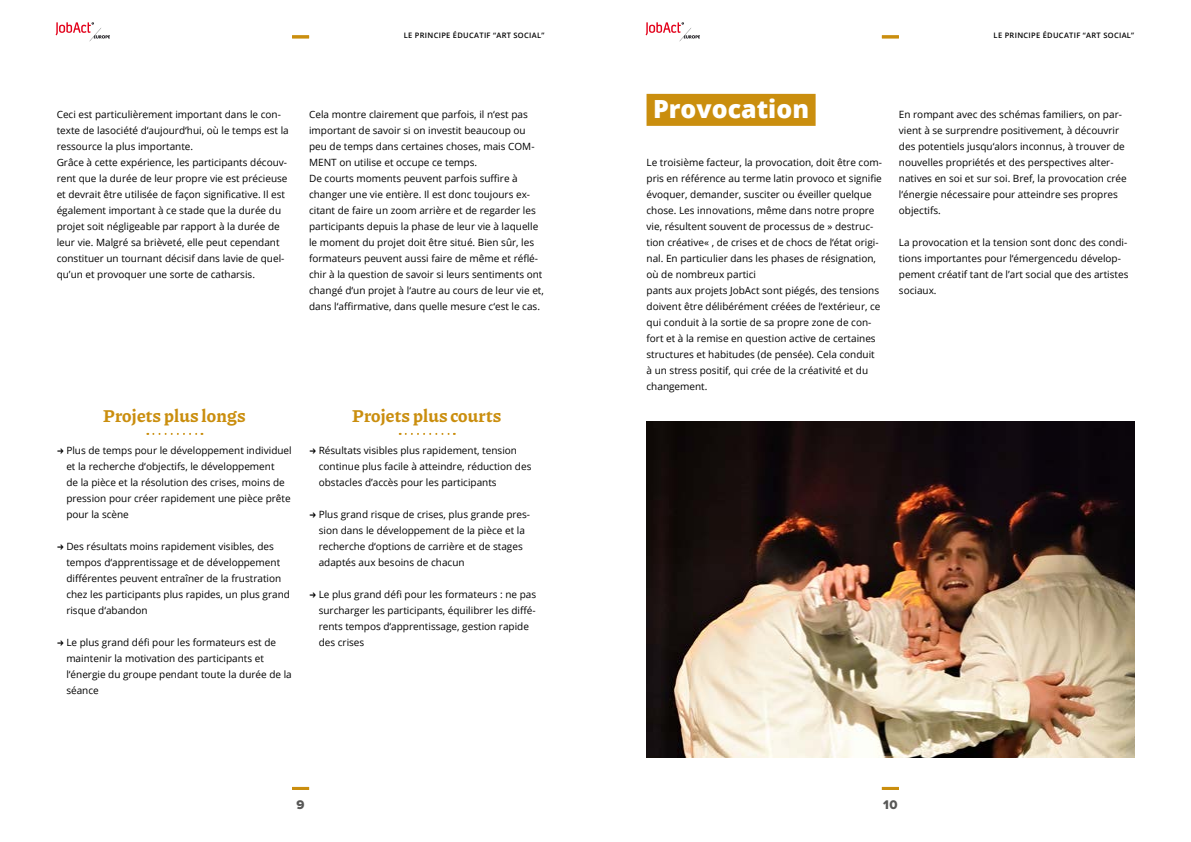
<style>
.page{position:relative;width:1191px;height:842px;background:#fff}
.page>*{position:absolute;margin:0;border:0;box-sizing:border-box;transform-origin:0 0}
.t1{font:800 25px "Open Sans";color:#fff}
.t2{font:100 18px "Piazzolla";letter-spacing:.01em;color:#ca8e0e}
.t3{font:13px "Proxima Nova Extrabld";color:#575756}
.t4{font:10px/16px "Open Sans";color:#000}
.t5{font:600 7.5px "Open Sans";letter-spacing:.04em;color:#000}
.s1{font-family:"Piazzolla";font-weight:100;font-size:12px}
</style>
<div class="page">
<div style="left:646px;top:94px;width:169px;height:32px;background:#ca8e0e"></div>
<svg style="left:400px;top:433px;width:55px;height:2px"></svg>
<svg style="left:147px;top:433px;width:55px;height:2px"></svg>
<img style="left:646px;top:422px;width:488px;height:336px">
<hr style="left:292px;top:787px;width:17px;height:3px;background:#ca8e0e">
<hr style="left:882px;top:787px;width:17px;height:3px;background:#ca8e0e">
<hr style="left:292px;top:35px;width:17px;height:3px;background:#ca8e0e">
<hr style="left:882px;top:35px;width:17px;height:3px;background:#ca8e0e">
<img style="left:55px;top:22px;width:55px;height:20px">
<img style="left:645px;top:22px;width:55px;height:20px">
<p class="t5" style="left:404px;top:31px;width:142px">LE PRINCIPE ÉDUCATIF “ART SOCIAL”</p>
<p class="t5" style="left:993px;top:31px;width:142px">LE PRINCIPE ÉDUCATIF “ART SOCIAL”</p>
<p class="t4" style="left:57px;top:106px;width:234px">Ceci est particulièrement important dans le con&shy;texte de lasociété d‘aujourd‘hui, où le temps est la ressource la plus importante.<br>Grâce à cette expérience, les participants découv&shy;rent que la durée de leur propre vie est précieuse et devrait être utilisée de façon significative. Il est également important à ce stade que la durée du projet soit négligeable par rapport à la durée de leur vie. Malgré sa brièveté, elle peut cependant constituer un tournant décisif dans lavie de quel&shy;qu’un et provoquer une sorte de catharsis.</p>
<p class="t4" style="left:309px;top:106px;width:236px">Cela montre clairement que parfois, il n‘est pas important de savoir si on investit beaucoup ou peu de temps dans certaines choses, mais COM-MENT on utilise et occupe ce temps.<br>De courts moments peuvent parfois suffire à changer une vie entière. Il est donc toujours ex&shy;citant de faire un zoom arrière et de regarder les participants depuis la phase de leur vie à laquelle le moment du projet doit être situé. Bien sûr, les formateurs peuvent aussi faire de même et réflé&shy;chir à la question de savoir si leurs sentiments ont changé d‘un projet à l‘autre au cours de leur vie et, dans l‘affirmative, dans quelle mesure c‘est le cas.</p>
<h2 class="t2" style="left:103px;top:405px;width:144px">Projets plus longs</h2>
<h2 class="t2" style="left:352px;top:405px;width:151px">Projets plus courts</h2>
<p class="t4" style="left:66px;top:442px;width:227px;text-indent:-10px"><span class="s1">→</span> Plus de temps pour le développement individuel et la recherche d‘objectifs, le développement<br>de la pièce et la résolution des crises, moins de pression pour créer rapidement une pièce prête pour la scène</p>
<p class="t4" style="left:66px;top:538px;width:225px;text-indent:-10px"><span class="s1">→</span> Des résultats moins rapidement visibles, des tempos d‘apprentissage et de développement différentes peuvent entraîner de la frustration chez les participants plus rapides, un plus grand risque d‘abandon</p>
<p class="t4" style="left:66px;top:634px;width:227px;text-indent:-10px"><span class="s1">→</span> Le plus grand défi pour les formateurs est de maintenir la motivation des participants et l‘énergie du groupe pendant toute la durée de la séance</p>
<p class="t4" style="left:319px;top:442px;width:214px;text-indent:-10px"><span class="s1">→</span> Résultats visibles plus rapidement, tension continue plus facile à atteindre, réduction des obstacles d’accès pour les participants</p>
<p class="t4" style="left:319px;top:506px;width:213px;text-indent:-10px"><span class="s1">→</span> Plus grand risque de crises, plus grande pres&shy;sion dans le développement de la pièce et la recherche d‘options de carrière et de stages adaptés aux besoins de chacun</p>
<p class="t4" style="left:319px;top:586px;width:219px;text-indent:-10px"><span class="s1">→</span> Le plus grand défi pour les formateurs : ne pas surcharger les participants, équilibrer les diffé&shy;rents tempos d‘apprentissage, gestion rapide des crises</p>
<h1 class="t1" style="left:653px;top:90px;width:157px">Provocation</h1>
<p class="t4" style="left:646px;top:154px;width:237px">Le troisième facteur, la provocation, doit être com&shy;pris en référence au terme latin provoco et signifie évoquer, demander, susciter ou éveiller quelque chose. Les innovations, même dans notre propre vie, résultent souvent de processus de » destruc&shy;tion créative« , de crises et de chocs de l‘état origi&shy;nal. En particulier dans les phases de résignation, où de nombreux partici<br>pants aux projets JobAct sont piégés, des tensions doivent être délibérément créées de l‘extérieur, ce qui conduit à la sortie de sa propre zone de con&shy;fort et à la remise en question active de certaines structures et habitudes (de pensée). Cela conduit à un stress positif, qui crée de la créativité et du changement.</p>
<p class="t4" style="left:899px;top:106px;width:229px">En rompant avec des schémas familiers, on par&shy;vient à se surprendre positivement, à découvrir des potentiels jusqu‘alors inconnus, à trouver de nouvelles propriétés et des perspectives alter&shy;natives en soi et sur soi. Bref, la provocation crée l‘énergie nécessaire pour atteindre ses propres objectifs.</p>
<p class="t4" style="left:899px;top:234px;width:231px">La provocation et la tension sont donc des condi&shy;tions importantes pour l‘émergencedu dévelop&shy;pement créatif tant de l’art social que des artistes sociaux.</p>
<h3 class="t3" style="left:296px;top:798px;width:10px">9</h3>
<h3 class="t3" style="left:883px;top:798px;width:16px">10</h3>
</div>
